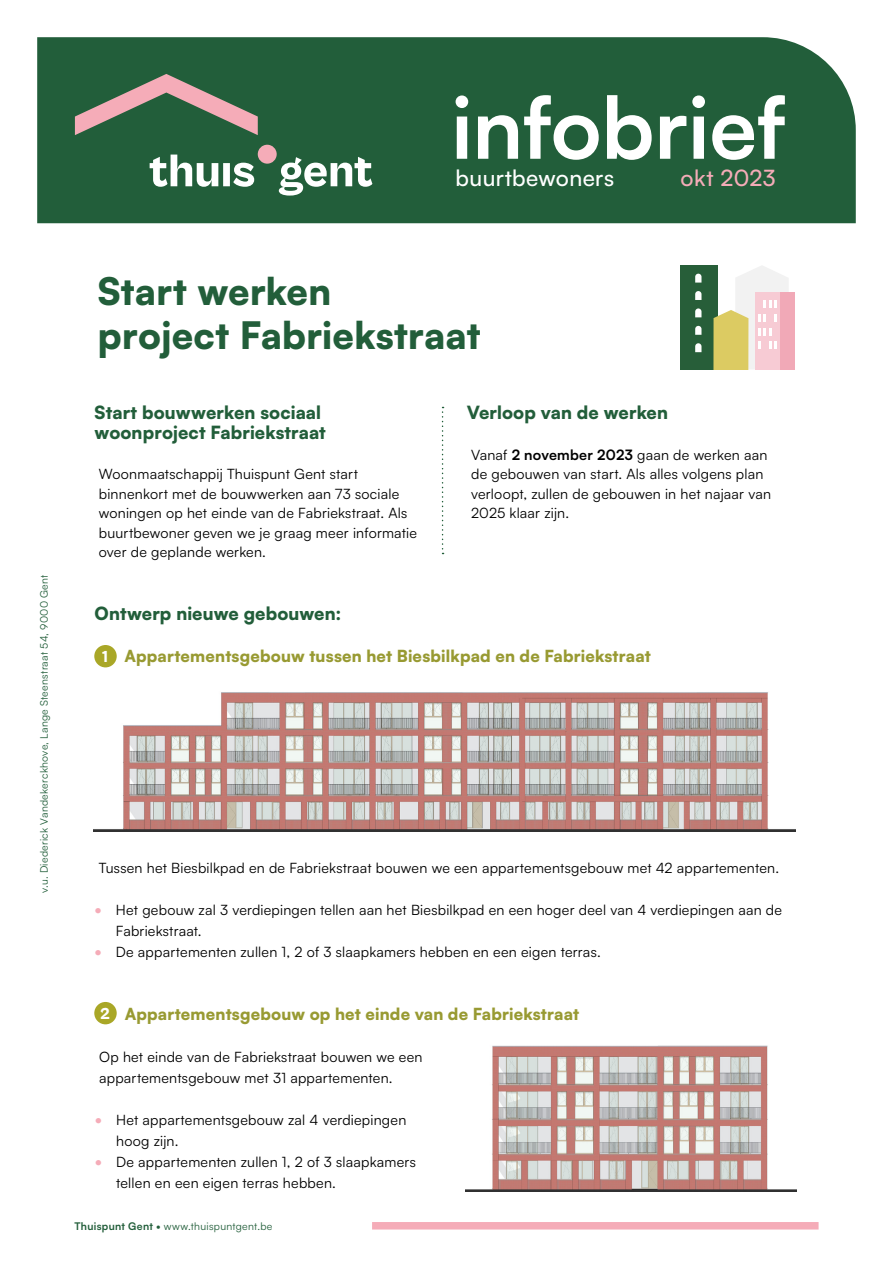
<style>
.page{position:relative;width:893px;height:1263px;background:#fff}
.page>*{position:absolute;margin:0;border:0;box-sizing:border-box;transform-origin:0 0}
.t1{font:700 85.5px "Satoshi";color:#fff}
.t2{font:900 37.5px/43.5px "Satoshi";letter-spacing:.01em;color:#225e3a}
.t3{font:500 22.5px "Satoshi";letter-spacing:.015em;color:#fff}
.t4{font:500 22.5px "Satoshi";letter-spacing:.01em;color:#f5acb8}
.t5{font:900 18px/19.5px "Satoshi";letter-spacing:.005em;color:#225e3a}
.t6{font:900 16.5px "Satoshi";letter-spacing:.01em;color:#989a32}
.t7{font:800 16.5px "Cabinet Grotesk";color:#fff}
.t8{font:14.25px/19.5px "Satoshi";letter-spacing:.015em;color:#000}
.t9{font:10.5px "Satoshi";letter-spacing:.03em;color:#225e3a}
.s1{font-weight:700}
.s2{font-family:"Cabinet Grotesk";font-weight:800;color:#fff}
.s3{font-weight:900;font-size:15.75px;color:#f5acb8}
</style>
<div class="page">
<div style="left:372px;top:1222px;width:447px;height:7px;background:#f5acb8"></div>
<div style="left:37px;top:37px;width:819px;height:186px;background:#225e3a"></div>
<div style="left:258px;top:145px;width:19px;height:19px;background:#f5acb8;border-radius:50%"></div>
<svg style="left:75px;top:37px;width:183px;height:183px;background:#416d4f"></svg>
<svg style="left:279px;top:157px;width:93px;height:39px"></svg>
<img style="left:94px;top:692px;width:702px;height:140px">
<svg style="left:442px;top:407px;width:2px;height:147px"></svg>
<div style="left:680px;top:265px;width:37px;height:104px;background:#275e39"></div>
<svg style="left:695px;top:343px;width:6px;height:9px"></svg>
<svg style="left:695px;top:326px;width:6px;height:9px"></svg>
<svg style="left:695px;top:308px;width:6px;height:9px"></svg>
<svg style="left:695px;top:291px;width:6px;height:9px"></svg>
<svg style="left:695px;top:274px;width:6px;height:9px"></svg>
<div style="left:780px;top:292px;width:15px;height:77px;background:#f1a9b7"></div>
<svg style="left:713px;top:265px;width:75px;height:104px"></svg>
<div style="left:94px;top:645px;width:23px;height:22px;background:#a9a727;border-radius:50%"></div>
<div style="left:94px;top:1002px;width:23px;height:22px;background:#a9a727;border-radius:50%"></div>
<img style="left:466px;top:1045px;width:330px;height:146px">
<h1 class="t1" style="left:451px;top:66px;width:336px">infobrief</h1>
<h3 class="t3" style="left:456px;top:162px;width:160px">buurtbewoners</h3>
<h3 class="t4" style="left:681px;top:162px;width:96px">okt 2023</h3>
<p class="t9" style="left:37px;top:893px;width:320px;rotate:-90deg">v.u. Diederick Vandekerckhove, Lange Steenstraat 54, 9000 Gent</p>
<h2 class="t2" style="left:98px;top:267px;width:384px">Start werken<br>project Fabriekstraat</h2>
<p class="t5" style="left:95px;top:401px;width:233px">Start bouwwerken sociaal woonproject Fabriekstraat</p>
<p class="t8" style="left:99px;top:464px;width:320px">Woonmaatschappij Thuispunt Gent start binnenkort met de bouwwerken aan 73 sociale woningen op het einde van de Fabriekstraat. Als buurtbewoner geven we je graag meer informatie over de geplande werken.</p>
<p class="t5" style="left:467px;top:401px;width:203px">Verloop van de werken</p>
<p class="t8" style="left:471px;top:444px;width:301px">Vanaf <span class="s1">2 november 2023</span> gaan de werken aan de gebouwen van start. Als alles volgens plan verloopt, zullen de gebouwen in het najaar van 2025 klaar zijn.</p>
<p class="t5" style="left:95px;top:603px;width:248px">Ontwerp nieuwe gebouwen:</p>
<p class="t6" style="left:102px;top:644px;width:550px"><span class="s2">1</span> Appartementsgebouw tussen het Biesbilkpad en de Fabriekstraat</p>
<p class="t8" style="left:99px;top:857px;width:682px">Tussen het Biesbilkpad en de Fabriekstraat bouwen we een appartementsgebouw met 42 appartementen.</p>
<p class="t8" style="left:116px;top:898px;width:668px;line-height:21px;text-indent:-21px"><span class="s3">•</span> Het gebouw zal 3 verdiepingen tellen aan het Biesbilkpad en een hoger deel van 4 verdiepingen aan de<br>Fabriekstraat.</p>
<p class="t8" style="left:95px;top:941px;width:508px"><span class="s3">•</span> De appartementen zullen 1, 2 of 3 slaapkamers hebben en een eigen terras.</p>
<p class="t6" style="left:125px;top:1001px;width:456px">Appartementsgebouw op het einde van de Fabriekstraat</p>
<p class="t8" style="left:99px;top:1045px;width:325px;line-height:21px">Op het einde van de Fabriekstraat bouwen we een appartementsgebouw met 31 appartementen.</p>
<p class="t8" style="left:116px;top:1108px;width:292px;line-height:21px;text-indent:-21px"><span class="s3">•</span> Het appartementsgebouw zal 4 verdiepingen hoog zijn.</p>
<p class="t8" style="left:116px;top:1150px;width:301px;line-height:21px;text-indent:-21px"><span class="s3">•</span> De appartementen zullen 1, 2 of 3 slaapkamers tellen en een eigen terras hebben.</p>
<p class="t7" style="left:100px;top:1005px;width:12px">2</p>
<p class="t9" style="left:74px;top:1219px;width:199px"><span class="s1">Thuispunt Gent •</span> www.thuispuntgent.be</p>
</div>
